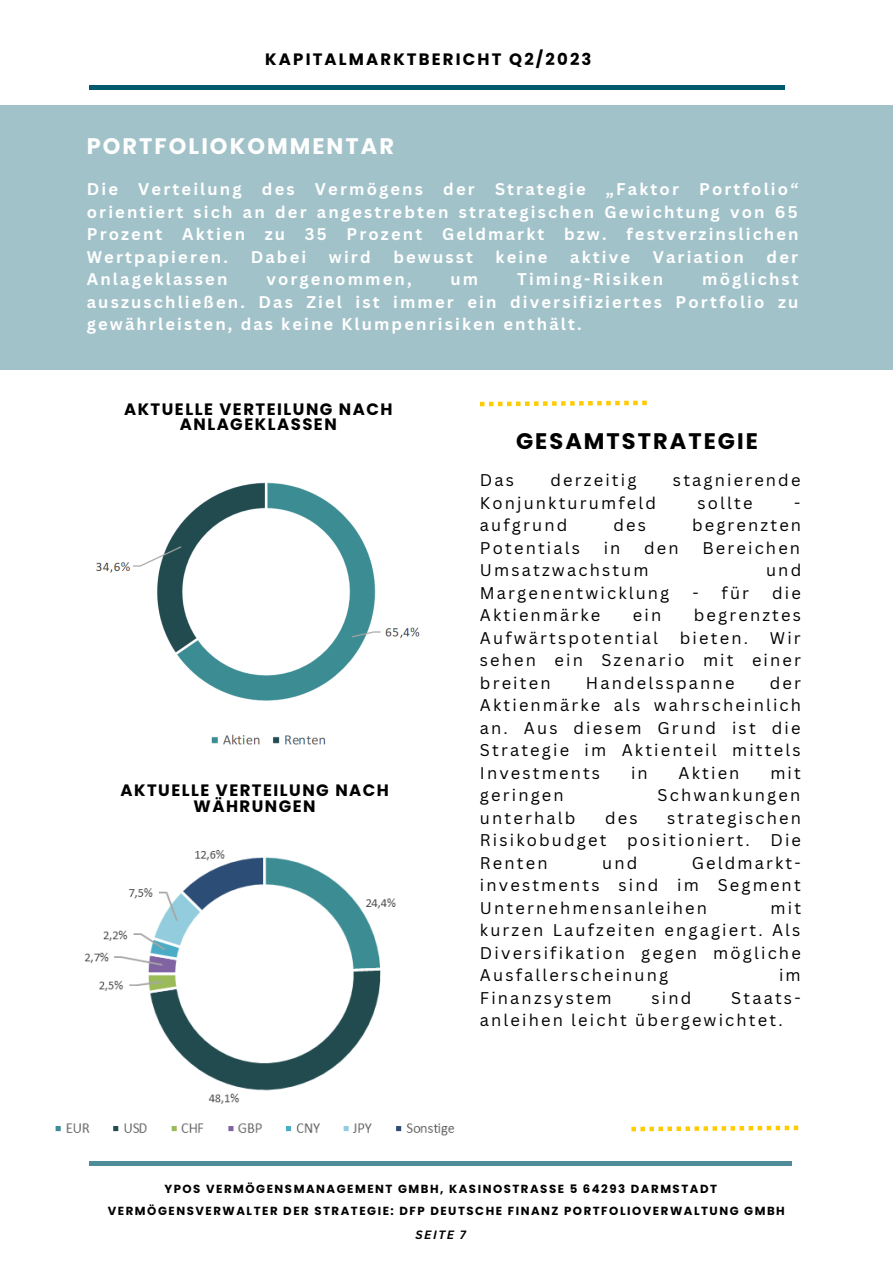
<style>
.page{position:relative;width:893px;height:1264px;background:#fff}
.page>*{position:absolute;margin:0;border:0;box-sizing:border-box;transform-origin:0 0}
.t1{font:700 22.5px "Poppins";letter-spacing:.09em;color:#fefefe}
.t2{font:700 22.5px "Poppins";letter-spacing:.09em;color:#000}
.t3{font:16.5px/22.5px "Canva Sans";letter-spacing:.13em;color:#000;text-align:justify}
.t4{font:700 16.5px/22.5px "Canva Sans";letter-spacing:.13em;color:#fff;text-align:justify}
.t5{font:700 16.5px/15.8px "Poppins";letter-spacing:.09em;color:#000;text-align:center}
.t6{font:700 16.5px "Poppins";letter-spacing:.13em;color:#000}
.t7{font:700 11.7px "Poppins";letter-spacing:.13em;color:#000}
.t8{font:italic 700 11.7px "Canva Sans";letter-spacing:.13em;color:#000}
</style>
<div class="page">
<hr style="left:89px;top:86px;width:695px;height:3px;background:#00596c">
<div style="left:0;top:105px;width:892px;height:265px;background:#a2c2c9"></div>
<svg style="left:480px;top:400px;width:166px;height:6px"></svg>
<svg style="left:631px;top:1125px;width:167px;height:6px"></svg>
<hr style="left:89px;top:1161px;width:703px;height:4px;background:#4f8c9a">
<img style="left:96px;top:482px;width:324px;height:263px">
<img style="left:55px;top:850px;width:400px;height:286px">
<p class="t6" style="left:265px;top:47px;width:328px">KAPITALMARKTBERICHT Q2/2023</p>
<p class="t1" style="left:87px;top:130px;width:309px">PORTFOLIOKOMMENTAR</p>
<p class="t4" style="left:87px;top:177px;width:713px">Die Verteilung des Vermögens der Strategie „Faktor Portfolio“ orientiert sich an der angestrebten strategischen Gewichtung von 65<br>Prozent Aktien zu 35 Prozent Geldmarkt bzw. festverzinslichen Wertpapieren.</p>
<p class="t4" style="left:251px;top:245px;width:57px">Dabei</p>
<p class="t4" style="left:329px;top:245px;width:43px">wird</p>
<p class="t4" style="left:393px;top:245px;width:81px">bewusst</p>
<p class="t4" style="left:495px;top:245px;width:53px">keine</p>
<p class="t4" style="left:570px;top:245px;width:61px">aktive</p>
<p class="t4" style="left:652px;top:245px;width:93px">Variation</p>
<p class="t4" style="left:766px;top:245px;width:33px">der</p>
<p class="t4" style="left:87px;top:267px;width:142px">Anlageklassen</p>
<p class="t4" style="left:266px;top:267px;width:147px">vorgenommen,</p>
<p class="t4" style="left:450px;top:267px;width:29px">um</p>
<p class="t4" style="left:517px;top:267px;width:148px">Timing-Risiken</p>
<p class="t4" style="left:87px;top:267px;width:713px;text-indent:615px">möglichst auszuschließen. Das Ziel ist immer ein diversifiziertes Portfolio zu gewährleisten, das keine Klumpenrisiken enthält.</p>
<p class="t5" style="left:124px;top:401px;width:270px">AKTUELLE VERTEILUNG NACH<br>ANLAGEKLASSEN</p>
<p class="t5" style="left:120px;top:782px;width:270px">AKTUELLE VERTEILUNG NACH<br>WÄHRUNGEN</p>
<p class="t2" style="left:516px;top:426px;width:243px">GESAMTSTRATEGIE</p>
<p class="t3" style="left:480px;top:469px;width:36px">Das</p>
<p class="t3" style="left:550px;top:469px;width:87px">derzeitig</p>
<p class="t3" style="left:673px;top:469px;width:129px">stagnierende</p>
<p class="t3" style="left:480px;top:491px;width:177px">Konjunkturumfeld</p>
<p class="t3" style="left:697px;top:491px;width:56px">sollte</p>
<p class="t3" style="left:794px;top:491px;width:8px">-</p>
<p class="t3" style="left:480px;top:514px;width:89px">aufgrund</p>
<p class="t3" style="left:613px;top:514px;width:34px">des</p>
<p class="t3" style="left:692px;top:514px;width:111px">begrenzten</p>
<p class="t3" style="left:480px;top:536px;width:101px">Potentials</p>
<p class="t3" style="left:603px;top:536px;width:18px">in</p>
<p class="t3" style="left:644px;top:536px;width:36px">den</p>
<p class="t3" style="left:702px;top:536px;width:99px">Bereichen</p>
<p class="t3" style="left:480px;top:558px;width:170px">Umsatzwachstum</p>
<p class="t3" style="left:766px;top:558px;width:37px">und</p>
<p class="t3" style="left:480px;top:581px;width:191px">Margenentwicklung</p>
<p class="t3" style="left:692px;top:581px;width:58px">- für</p>
<p class="t3" style="left:772px;top:581px;width:30px">die</p>
<p class="t3" style="left:480px;top:603px;width:122px">Aktienmärke</p>
<p class="t3" style="left:633px;top:603px;width:30px">ein</p>
<p class="t3" style="left:693px;top:603px;width:109px">begrenztes</p>
<p class="t3" style="left:480px;top:626px;width:180px">Aufwärtspotential</p>
<p class="t3" style="left:679px;top:626px;width:70px">bieten.</p>
<p class="t3" style="left:480px;top:626px;width:322px;text-indent:290px">Wir sehen ein Szenario mit einer breiten</p>
<p class="t3" style="left:480px;top:671px;width:322px;text-indent:290px">der Aktienmärke als wahrscheinlich an. Aus diesem Grund ist die Strategie im Aktienteil mittels Investments</p>
<p class="t3" style="left:586px;top:671px;width:150px">Handelsspanne</p>
<p class="t3" style="left:631px;top:761px;width:18px">in</p>
<p class="t3" style="left:678px;top:761px;width:62px">Aktien</p>
<p class="t3" style="left:770px;top:761px;width:32px">mit</p>
<p class="t3" style="left:480px;top:783px;width:85px">geringen</p>
<p class="t3" style="left:657px;top:783px;width:144px">Schwankungen</p>
<p class="t3" style="left:480px;top:806px;width:97px">unterhalb</p>
<p class="t3" style="left:605px;top:806px;width:34px">des</p>
<p class="t3" style="left:667px;top:806px;width:135px">strategischen</p>
<p class="t3" style="left:480px;top:828px;width:128px">Risikobudget</p>
<p class="t3" style="left:627px;top:828px;width:124px">positioniert.</p>
<p class="t3" style="left:770px;top:828px;width:32px">Die</p>
<p class="t3" style="left:480px;top:851px;width:69px">Renten</p>
<p class="t3" style="left:602px;top:851px;width:37px">und</p>
<p class="t3" style="left:480px;top:851px;width:322px;text-indent:212px">Geldmarkt&shy;investments sind im Segment Unternehmensanleihen</p>
<p class="t3" style="left:480px;top:896px;width:322px;text-indent:290px">mit kurzen Laufzeiten engagiert. Als Diversifikation gegen mögliche Ausfallerscheinung</p>
<p class="t3" style="left:779px;top:963px;width:23px">im</p>
<p class="t3" style="left:480px;top:986px;width:133px">Finanzsystem</p>
<p class="t3" style="left:651px;top:986px;width:41px">sind</p>
<p class="t3" style="left:480px;top:986px;width:322px;text-indent:251px">Staats&shy;anleihen leicht übergewichtet.</p>
<p class="t7" style="left:164px;top:1180px;width:554px">YPOS VERMÖGENSMANAGEMENT GMBH, KASINOSTRASSE 5 64293 DARMSTADT</p>
<p class="t7" style="left:108px;top:1203px;width:678px">VERMÖGENSVERWALTER DER STRATEGIE: DFP DEUTSCHE FINANZ PORTFOLIOVERWALTUNG GMBH</p>
<p class="t8" style="left:415px;top:1226px;width:52px">SEITE 7</p>
</div>
